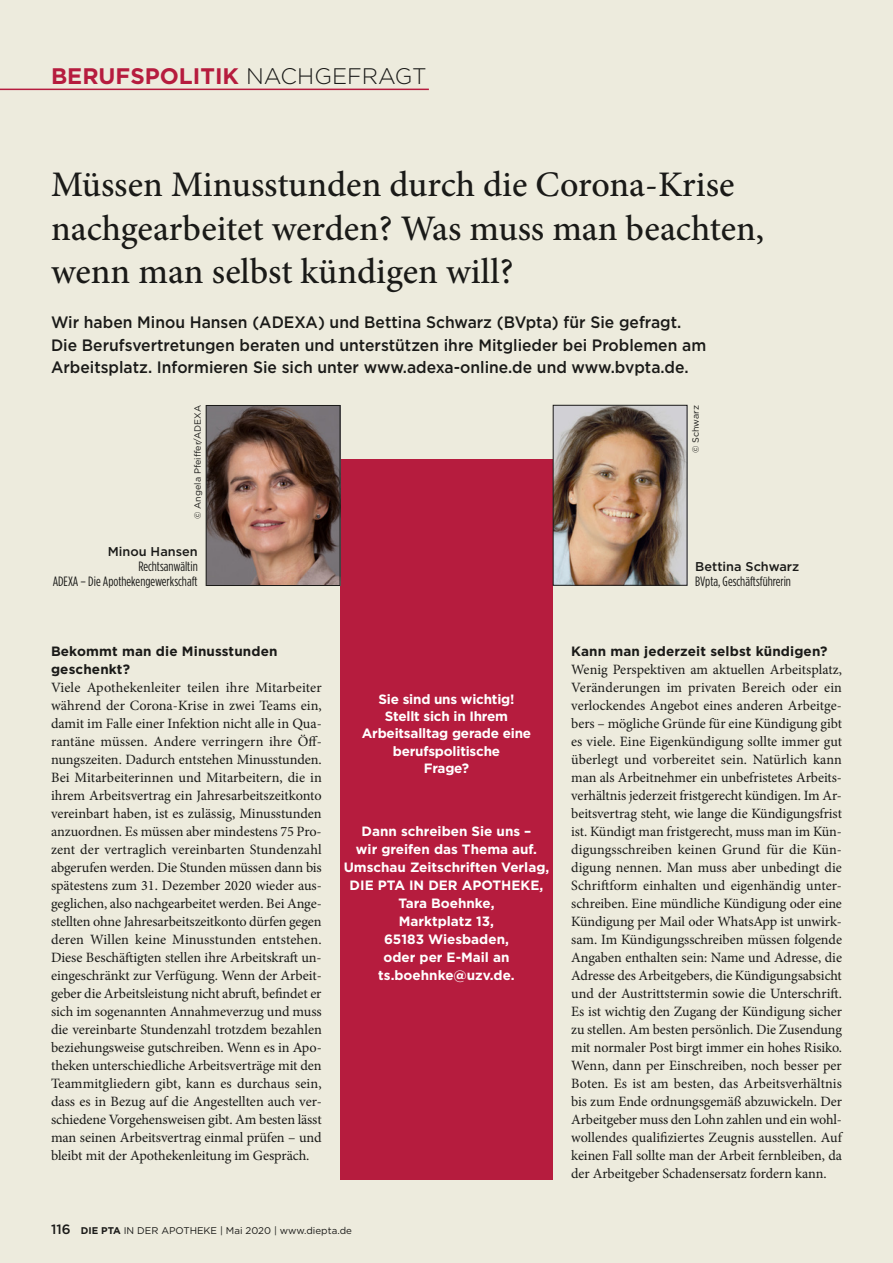
<style>
.page{position:relative;width:893px;height:1263px;background:#edebdd}
.page>*{position:absolute;margin:0;border:0;box-sizing:border-box;transform-origin:0 0}
.t1{font:500 36px/43.5px "Minion Pro";letter-spacing:-.005em;color:#1a1a18}
.t2{font:700 22.5px "Gotham";color:#b61c3e}
.t3{font:500 16.5px/22.5px "Gotham";color:#1a1a18;scale:.95 1}
.t4{font:14.25px/18px "Minion Pro";letter-spacing:-.005em;color:#1a1a18;text-align:justify}
.t5{font:700 13.5px/18px "Gotham";color:#fff;text-align:center}
.t6{font:13.5px/15px "Gotham Condensed";color:#1a1a18;text-align:right}
.t7{font:700 13.5px/18px "Gotham";letter-spacing:.01em;color:#1a1a18}
.t8{font:500 12.75px "Gotham";color:#1a1a18}
.t9{font:9.75px "Gotham";color:#1a1a18}
.t10{font:9px "Gotham";color:#1a1a18}
.s1{font-weight:300;color:#1a1a18}
.s2{font-weight:500;font-size:13.5px}
.s3{font-weight:700}
</style>
<div class="page">
<hr style="left:0;top:89px;width:429px;height:1px;background:#b61c3e">
<div style="left:340px;top:459px;width:213px;height:720px;background:#b61c3e"></div>
<img style="left:555px;top:407px;width:130px;height:176px">
<div style="left:553px;top:405px;width:134px;height:180px;border:1px solid #1a1a18"></div>
<img style="left:208px;top:407px;width:130px;height:177px">
<div style="left:206px;top:405px;width:134px;height:181px;border:1px solid #1a1a18"></div>
<h2 class="t2" style="left:51px;top:61px;width:377px">BERUFSPOLITIK <span class="s1">NACHGEFRAGT</span></h2>
<h1 class="t1" style="left:51px;top:163px;width:715px">Müssen Minusstunden durch die Corona-Krise nachgearbeitet werden? Was muss man beachten, wenn man selbst kündigen will?</h1>
<p class="t3" style="left:51px;top:311px;width:691px">Wir haben Minou Hansen (ADEXA) und Bettina Schwarz (BVpta) für Sie gefragt.<br>Die Berufsvertretungen beraten und unterstützen ihre Mitglieder bei Problemen am<br>Arbeitsplatz. Informieren Sie sich unter www.adexa-online.de und www.bvpta.de.</p>
<p class="t10" style="left:192px;top:519px;width:115px;rotate:-90deg">© Angela Pfeiffer/ADEXA</p>
<p class="t8" style="left:108px;top:543px;width:91px">Minou Hansen</p>
<p class="t6" style="left:53px;top:558px;width:147px">Rechtsanwältin<br>ADEXA – Die Apothekengewerkschaft</p>
<p class="t10" style="left:690px;top:453px;width:49px;rotate:-90deg">© Schwarz</p>
<p class="t8" style="left:695px;top:558px;width:105px">Bettina Schwarz</p>
<p class="t6" style="left:695px;top:573px;width:97px">BVpta, Geschäftsführerin</p>
<p class="t7" style="left:51px;top:642px;width:228px">Bekommt man die Minusstunden geschenkt?</p>
<p class="t4" style="left:51px;top:679px;width:272px">Viele Apothekenleiter teilen ihre Mitarbeiter während der Corona-Krise in zwei Teams ein, damit im Falle einer Infektion nicht alle in Qua&shy;rantäne müssen. Andere verringern ihre Öff&shy;nungszeiten. Dadurch entstehen Minusstunden.<br>Bei Mitarbeiterinnen und Mitarbeitern, die in ihrem Arbeitsvertrag ein Jahresarbeitszeitkonto vereinbart haben, ist es zulässig, Minusstunden anzuordnen. Es müssen aber mindestens 75 Pro&shy;zent der vertraglich vereinbarten Stundenzahl abgerufen werden. Die Stunden müssen dann bis spätestens zum 31. Dezember 2020 wieder aus&shy;geglichen, also nachgearbeitet werden. Bei Ange&shy;stellten ohne Jahresarbeitszeitkonto dürfen gegen deren Willen keine Minusstunden entstehen.<br>Diese Beschäftigten stellen ihre Arbeitskraft un&shy;eingeschränkt zur Verfügung. Wenn der Arbeit&shy;geber die Arbeitsleistung nicht abruft, befindet er sich im sogenannten Annahmeverzug und muss die vereinbarte Stundenzahl trotzdem bezahlen beziehungsweise gutschreiben. Wenn es in Apo&shy;theken unterschiedliche Arbeitsverträge mit den Teammitgliedern gibt, kann es durchaus sein, dass es in Bezug auf die Angestellten auch ver&shy;schiedene Vorgehensweisen gibt. Am besten lässt man seinen Arbeitsvertrag einmal prüfen – und bleibt mit der Apothekenleitung im Gespräch.</p>
<p class="t5" style="left:362px;top:690px;width:171px;line-height:17.2px">Sie sind uns wichtig!<br>Stellt sich in Ihrem<br>Arbeitsalltag gerade eine berufspolitische<br>Frage?</p>
<p class="t5" style="left:344px;top:822px;width:207px">Dann schreiben Sie uns –<br>wir greifen das Thema auf.<br>Umschau Zeitschriften Verlag,<br>DIE PTA IN DER APOTHEKE,<br>Tara Boehnke,<br>Marktplatz 13,<br>65183 Wiesbaden,<br>oder per E-Mail an ts.boehnke@uzv.de.</p>
<p class="t9" style="left:51px;top:1224px;width:302px"><span class="s2">116</span> <span class="s3">DIE PTA</span> IN DER APOTHEKE | Mai 2020 | www.diepta.de</p>
<p class="t7" style="left:571px;top:642px;width:258px">Kann man jederzeit selbst kündigen?</p>
<p class="t4" style="left:571px;top:661px;width:272px;text-align:left">Wenig Perspektiven am aktuellen Arbeitsplatz, Veränderungen im privaten Bereich oder ein verlockendes Angebot eines anderen Arbeitge&shy;bers – mögliche Gründe für eine Kündigung gibt es viele. Eine Eigenkündigung sollte immer gut überlegt und vorbereitet sein. Natürlich kann man als Arbeitnehmer ein unbefristetes Arbeits&shy;verhältnis jederzeit fristgerecht kündigen. Im Ar&shy;beitsvertrag steht, wie lange die Kündigungsfrist ist. Kündigt man fristgerecht, muss man im Kün&shy;digungsschreiben keinen Grund für die Kün&shy;digung nennen. Man muss aber unbedingt die Schriftform einhalten und eigenhändig unter&shy;schreiben. Eine mündliche Kündigung oder eine Kündigung per Mail oder WhatsApp ist unwirk&shy;sam. Im Kündigungsschreiben müssen folgende Angaben enthalten sein: Name und Adresse, die Adresse des Arbeitgebers, die Kündigungsabsicht und der Austrittstermin sowie die Unterschrift.<br>Es ist wichtig den Zugang der Kündigung sicher zu stellen. Am besten persönlich. Die Zusendung mit normaler Post birgt immer ein hohes Risiko.<br>Wenn, dann per Einschreiben, noch besser per Boten. Es ist am besten, das Arbeitsverhältnis bis zum Ende ordnungsgemäß abzuwickeln. Der Arbeitgeber muss den Lohn zahlen und ein wohl&shy;wollendes qualifiziertes Zeugnis ausstellen. Auf keinen Fall sollte man der Arbeit fernbleiben, da der Arbeitgeber Schadensersatz fordern kann.</p>
</div>
